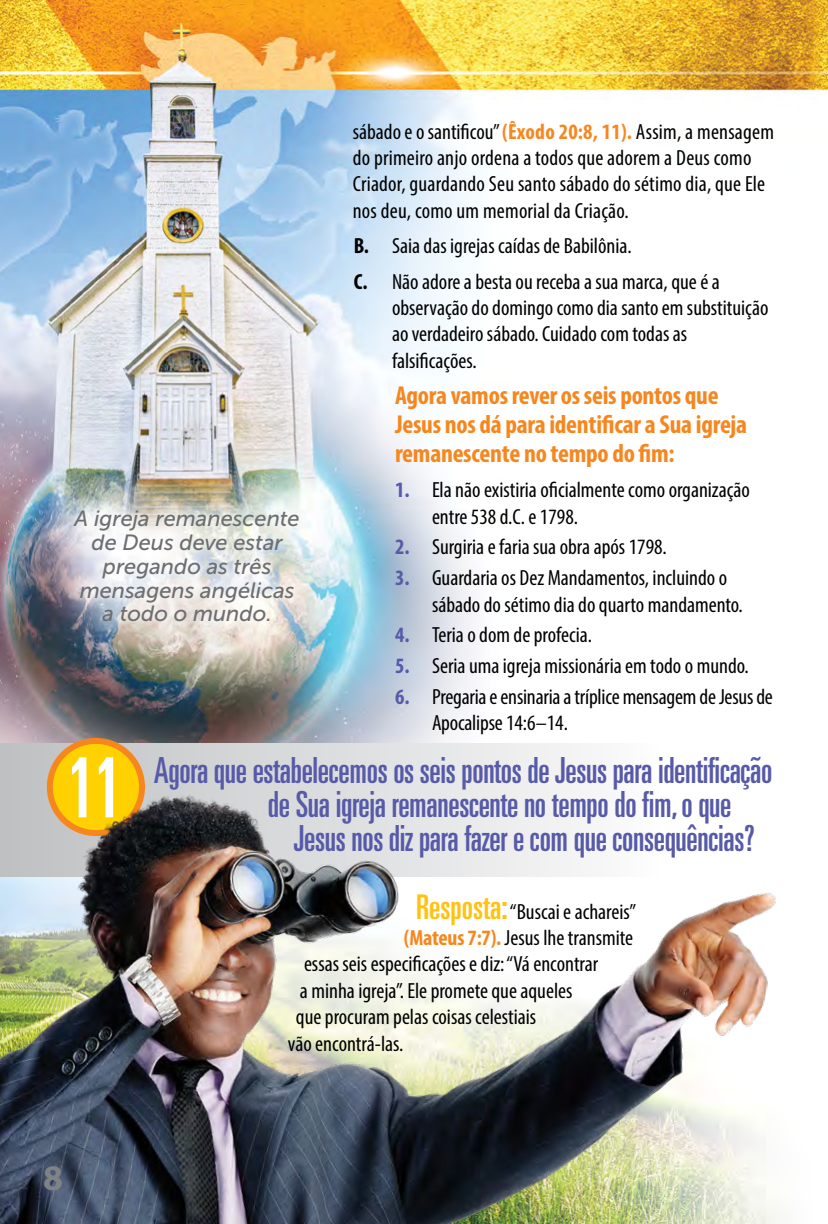
<style>
.page{position:relative;width:828px;height:1224px;background:#fff}
.page>*{position:absolute;margin:0;border:0;box-sizing:border-box;transform-origin:0 0}
.t1{font:ultra-condensed 83px "Univers";color:#fff}
.t2{font:ultra-condensed 36px/34px "Univers";letter-spacing:-.01em;color:#575aa8;scale:.94 1}
.t3{font:700 36px "Myriad Pro";color:#808285}
.t4{font:700 condensed 26px/29px "Myriad Pro";letter-spacing:-.01em;color:#f6871f}
.t5{font:condensed 22px/26.4px "Myriad Pro";color:#000}
.t6{font:italic 22px/23.8px "Museo Sans 500";color:#6d6e71;text-align:center}
.s1{font-weight:700;color:#f6871f}
.s2{font-weight:700}
.s3{font-weight:700;color:#575aa8}
.s4{font-family:"Univers";font-stretch:ultra-condensed;font-size:34px;color:#ffc20e}
</style>
<div class="page">
<img style="left:0;top:0;width:828px;height:744px">
<svg style="left:0;top:744px;width:582px;height:28px;background:#dbdbdb"></svg>
<div style="left:50px;top:741px;width:92px;height:92px;background:#ffd100;border-radius:50%"></div>
<div style="left:47px;top:738px;width:98px;height:98px;border:6px solid #f6871f;border-radius:50%"></div>
<img style="left:0;top:772px;width:782px;height:452px">
<div style="left:58px;top:494px;width:257px;height:144px;background:#fff;opacity:.75"></div>
<p class="t6" style="left:75px;top:507px;width:227px">A igreja remanescente de Deus deve estar pregando as três mensagens angélicas a todo o mundo.</p>
<p class="t5" style="left:353px;top:118px;width:423px">sábado e o santificou” <span class="s1">(Êxodo 20:8, 11).</span> Assim, a mensagem do primeiro anjo ordena a todos que adorem a Deus como Criador, guardando Seu santo sábado do sétimo dia, que Ele nos deu, como um memorial da Criação.</p>
<p class="t5" style="left:354px;top:228px;width:368px;line-height:35.4px"><span class="s2">B.</span> Saia das igrejas caídas de Babilônia.<br><span class="s2">C.</span> Não adore a besta ou receba a sua marca, que é a</p>
<p class="t5" style="left:392px;top:294px;width:378px">observação do domingo como dia santo em substituição ao verdadeiro sábado. Cuidado com todas as falsificações.</p>
<p class="t4" style="left:395px;top:380px;width:354px">Agora vamos rever os seis pontos que<br>Jesus nos dá para identificar a Sua igreja remanescente no tempo do fim:</p>
<p class="t5" style="left:432px;top:477px;width:320px;text-indent:-37px"><span class="s3">1.</span> Ela não existiria oficialmente como organização entre 538 d.C. e 1798.</p>
<p class="t5" style="left:395px;top:534px;width:273px"><span class="s3">2.</span> Surgiria e faria sua obra após 1798.</p>
<p class="t5" style="left:432px;top:564px;width:312px;text-indent:-37px"><span class="s3">3.</span> Guardaria os Dez Mandamentos, incluindo o sábado do sétimo dia do quarto mandamento.</p>
<p class="t5" style="left:395px;top:622px;width:199px"><span class="s3">4.</span> Teria o dom de profecia.</p>
<p class="t5" style="left:395px;top:652px;width:355px"><span class="s3">5.</span> Seria uma igreja missionária em todo o mundo.</p>
<p class="t5" style="left:432px;top:683px;width:342px;text-indent:-37px"><span class="s3">6.</span> Pregaria e ensinaria a tríplice mensagem de Jesus de<br>Apocalipse 14:6–14.</p>
<h1 class="t1" style="left:65px;top:741px;width:59px">11</h1>
<h2 class="t2" style="left:268px;top:753px;width:538px;text-indent:-114px">Agora que estabelecemos os seis pontos de Jesus para identificação de Sua igreja remanescente no tempo do fim, o que</h2>
<h2 class="t2" style="left:294px;top:821px;width:492px">Jesus nos diz para fazer e com que consequências?</h2>
<p class="t5" style="left:416px;top:898px;width:222px"><span class="s4">Resposta:</span> “Buscai e achareis”</p>
<p class="t5" style="left:404px;top:924px;width:231px"><span class="s1">(Mateus 7:7).</span> Jesus lhe transmite</p>
<p class="t5" style="left:304px;top:951px;width:296px">essas seis especificações e diz: “Vá encontrar</p>
<p class="t5" style="left:300px;top:977px;width:274px">a minha igreja”. Ele promete que aqueles</p>
<p class="t5" style="left:296px;top:1003px;width:242px">que procuram pelas coisas celestiais</p>
<p class="t5" style="left:288px;top:1030px;width:117px">vão encontrá-las.</p>
<h2 class="t3" style="left:43px;top:1155px;width:21px">8</h2>
</div>
